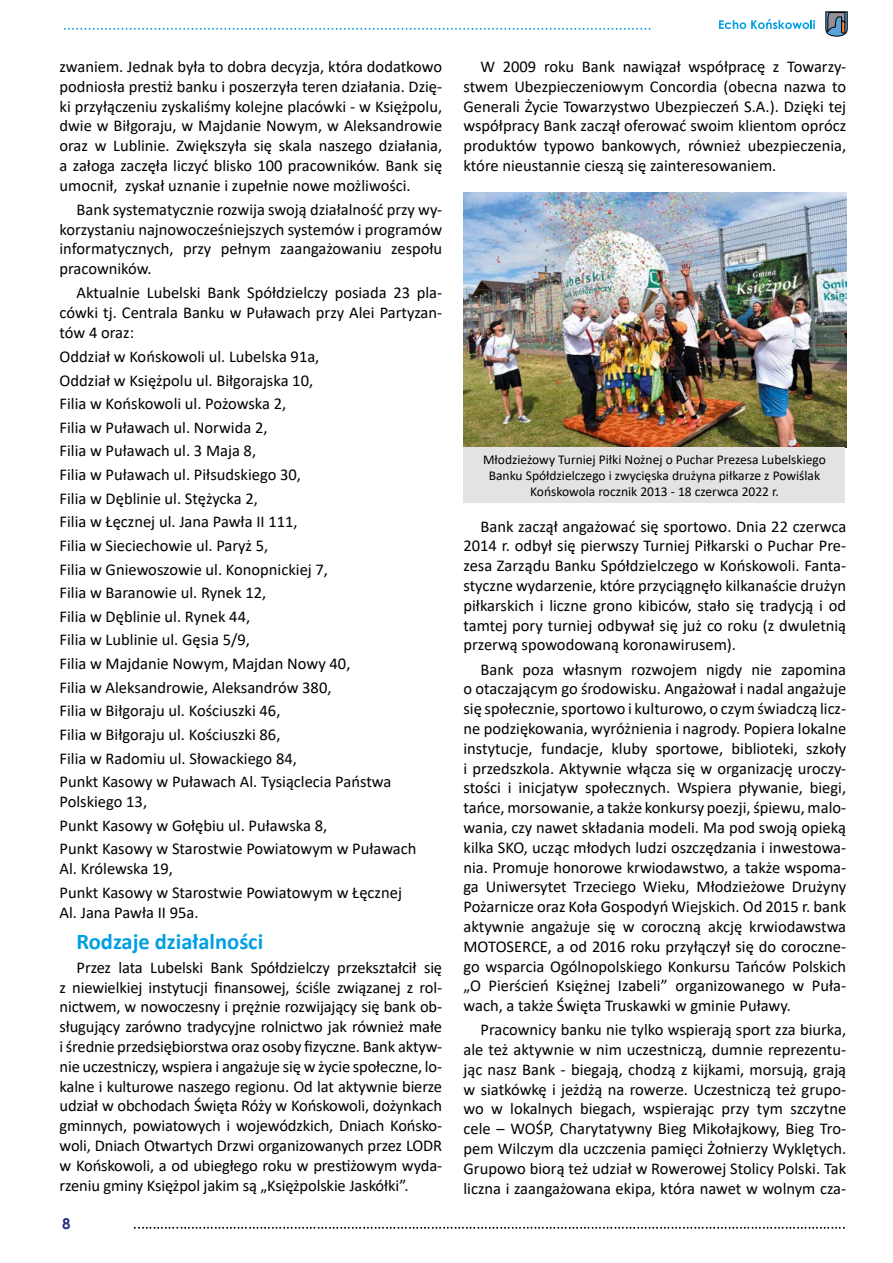
<style>
.page{position:relative;width:893px;height:1263px;background:#fff}
.page>*{position:absolute;margin:0;border:0;box-sizing:border-box;transform-origin:0 0}
.t1{font:700 22.5px "Calibri";color:#009fe3}
.t2{font:16.5px/19.8px "Calibri";color:#000;text-align:justify}
.t3{font:700 15px "Century Gothic";color:#283583}
.t4{font:13.5px/16.2px "Calibri";color:#000;text-align:center}
</style>
<div class="page">
<svg style="left:134px;top:1227px;width:711px;height:2px"></svg>
<svg style="left:719px;top:19px;width:96px;height:10px"></svg>
<svg style="left:64px;top:28px;width:586px;height:2px"></svg>
<svg style="left:825px;top:12px;width:22px;height:24px"></svg>
<img style="left:463px;top:192px;width:383px;height:255px">
<div style="left:463px;top:447px;width:382px;height:56px;background:#e3e3e3"></div>
<p class="t2" style="left:60px;top:56px;width:384px">zwaniem. Jednak była to dobra decyzja, która dodatkowo podniosła prestiż banku i poszerzyła teren działania. Dzię&shy;ki przyłączeniu zyskaliśmy kolejne placówki - w Księżpolu, dwie w Biłgoraju, w Majdanie Nowym, w Aleksandrowie oraz w Lublinie. Zwiększyła się skala naszego działania, a załoga zaczęła liczyć blisko 100 pracowników. Bank się umocnił, zyskał uznanie i zupełnie nowe możliwości.</p>
<p class="t2" style="left:60px;top:199px;width:384px;text-indent:17px">Bank systematycznie rozwija swoją działalność przy wy&shy;korzystaniu najnowocześniejszych systemów i programów informatycznych, przy pełnym zaangażowaniu zespołu pracowników.</p>
<p class="t2" style="left:60px;top:282px;width:384px;text-indent:17px">Aktualnie Lubelski Bank Spółdzielczy posiada 23 pla&shy;cówki tj. Centrala Banku w Puławach przy Alei Partyzan&shy;tów 4 oraz:</p>
<p class="t2" style="left:60px;top:344px;width:333px;line-height:23.7px;text-align:left">Oddział w Końskowoli ul. Lubelska 91a,<br>Oddział w Księżpolu ul. Biłgorajska 10,<br>Filia w Końskowoli ul. Pożowska 2,<br>Filia w Puławach ul. Norwida 2,<br>Filia w Puławach ul. 3 Maja 8,<br>Filia w Puławach ul. Piłsudskiego 30,<br>Filia w Dęblinie ul. Stężycka 2,<br>Filia w Łęcznej ul. Jana Pawła II 111,<br>Filia w Sieciechowie ul. Paryż 5,<br>Filia w Gniewoszowie ul. Konopnickiej 7,<br>Filia w Baranowie ul. Rynek 12,<br>Filia w Dęblinie ul. Rynek 44,<br>Filia w Lublinie ul. Gęsia 5/9,<br>Filia w Majdanie Nowym, Majdan Nowy 40,<br>Filia w Aleksandrowie, Aleksandrów 380,<br>Filia w Biłgoraju ul. Kościuszki 46,<br>Filia w Biłgoraju ul. Kościuszki 86,<br>Filia w Radomiu ul. Słowackiego 84,<br>Punkt Kasowy w Puławach Al. Tysiąclecia Państwa</p>
<p class="t2" style="left:60px;top:789px;width:358px;line-height:23.7px;text-align:left">Polskiego 13,<br>Punkt Kasowy w Gołębiu ul. Puławska 8,<br>Punkt Kasowy w Starostwie Powiatowym w Puławach</p>
<p class="t2" style="left:60px;top:856px;width:344px;line-height:23.7px">Al. Królewska 19,<br>Punkt Kasowy w Starostwie Powiatowym w Łęcznej</p>
<p class="t2" style="left:60px;top:902px;width:141px">Al. Jana Pawła II 95a.</p>
<h1 class="t1" style="left:77px;top:925px;width:188px">Rodzaje działalności</h1>
<p class="t2" style="left:60px;top:957px;width:384px;text-indent:17px">Przez lata Lubelski Bank Spółdzielczy przekształcił się z niewielkiej instytucji finansowej, ściśle związanej z rol&shy;nictwem, w nowoczesny i prężnie rozwijający się bank ob&shy;sługujący zarówno tradycyjne rolnictwo jak również małe i średnie przedsiębiorstwa oraz osoby fizyczne. Bank aktyw&shy;nie uczestniczy, wspiera i angażuje się w życie społeczne, lo&shy;kalne i kulturowe naszego regionu. Od lat aktywnie bierze udział w obchodach Święta Róży w Końskowoli, dożynkach gminnych, powiatowych i wojewódzkich, Dniach Końsko&shy;woli, Dniach Otwartych Drzwi organizowanych przez LODR w Końskowoli, a od ubiegłego roku w prestiżowym wyda&shy;rzeniu gminy Księżpol jakim są „Księżpolskie Jaskółki”.</p>
<p class="t3" style="left:62px;top:1212px;width:10px">8</p>
<p class="t2" style="left:463px;top:56px;width:384px;text-indent:17px">W 2009 roku Bank nawiązał współpracę z Towarzy&shy;stwem Ubezpieczeniowym Concordia (obecna nazwa to Generali Życie Towarzystwo Ubezpieczeń S.A.). Dzięki tej współpracy Bank zaczął oferować swoim klientom oprócz produktów typowo bankowych, również ubezpieczenia, które nieustannie cieszą się zainteresowaniem.</p>
<p class="t4" style="left:483px;top:451px;width:344px">Młodzieżowy Turniej Piłki Nożnej o Puchar Prezesa Lubelskiego<br>Banku Spółdzielczego i zwycięska drużyna piłkarze z Powiślak<br>Końskowola rocznik 2013 - 18 czerwca 2022 r.</p>
<p class="t2" style="left:463px;top:516px;width:384px;text-indent:17px">Bank zaczął angażować się sportowo. Dnia 22 czerwca 2014 r. odbył się pierwszy Turniej Piłkarski o Puchar Pre&shy;zesa Zarządu Banku Spółdzielczego w Końskowoli. Fanta&shy;styczne wydarzenie, które przyciągnęło kilkanaście drużyn piłkarskich i liczne grono kibiców, stało się tradycją i od tamtej pory turniej odbywał się już co roku (z dwuletnią przerwą spowodowaną koronawirusem).</p>
<p class="t2" style="left:463px;top:659px;width:384px;text-indent:17px">Bank poza własnym rozwojem nigdy nie zapomina o otaczającym go środowisku. Angażował i nadal angażuje się społecznie, sportowo i kulturowo, o czym świadczą licz&shy;ne podziękowania, wyróżnienia i nagrody. Popiera lokalne instytucje, fundacje, kluby sportowe, biblioteki, szkoły i przedszkola. Aktywnie włącza się w organizację uroczy&shy;stości i inicjatyw społecznych. Wspiera pływanie, biegi, tańce, morsowanie, a także konkursy poezji, śpiewu, malo&shy;wania, czy nawet składania modeli. Ma pod swoją opieką kilka SKO, ucząc młodych ludzi oszczędzania i inwestowa&shy;nia. Promuje honorowe krwiodawstwo, a także wspoma&shy;ga Uniwersytet Trzeciego Wieku, Młodzieżowe Drużyny Pożarnicze oraz Koła Gospodyń Wiejskich. Od 2015 r. bank aktywnie angażuje się w coroczną akcję krwiodawstwa MOTOSERCE, a od 2016 roku przyłączył się do coroczne&shy;go wsparcia Ogólnopolskiego Konkursu Tańców Polskich „O Pierścień Księżnej Izabeli” organizowanego w Puła&shy;wach, a także Święta Truskawki w gminie Puławy.</p>
<p class="t2" style="left:463px;top:1019px;width:384px;text-indent:17px">Pracownicy banku nie tylko wspierają sport zza biurka, ale też aktywnie w nim uczestniczą, dumnie reprezentu&shy;jąc nasz Bank - biegają, chodzą z kijkami, morsują, grają w siatkówkę i jeżdżą na rowerze. Uczestniczą też grupo&shy;wo w lokalnych biegach, wspierając przy tym szczytne cele – WOŚP, Charytatywny Bieg Mikołajkowy, Bieg Tro&shy;pem Wilczym dla uczczenia pamięci Żołnierzy Wyklętych.<br>Grupowo biorą też udział w Rowerowej Stolicy Polski. Tak liczna i zaangażowana ekipa, która nawet w wolnym cza-</p>
</div>
